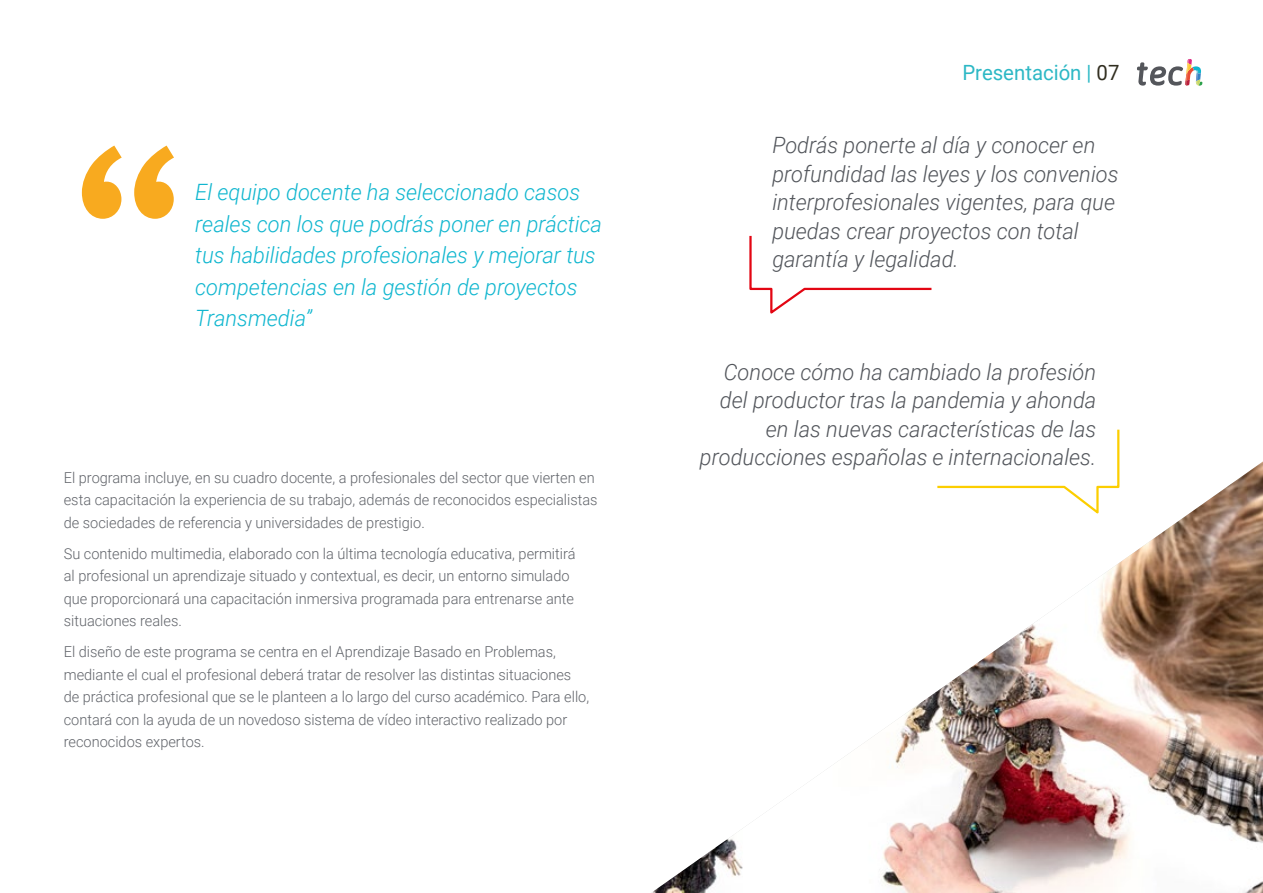
<style>
.page{position:relative;width:1263px;height:893px;background:#fff}
.page>*{position:absolute;margin:0;border:0;box-sizing:border-box;transform-origin:0 0}
.t1{font:italic 300 22.5px/28.5px "Roboto";color:#52555b;text-align:right}
.t2{font:italic 300 22.5px/31.5px "Roboto";color:#0fb6cf}
.t3{font:21px "Roboto";color:#2db8c5}
.t4{font:300 15px/22.5px "Roboto";color:#61646a}
.s1{color:#312e20}
</style>
<div class="page">
<img style="left:651px;top:461px;width:612px;height:432px">
<svg style="left:935px;top:429px;width:185px;height:88px"></svg>
<svg style="left:749px;top:235px;width:183px;height:79px"></svg>
<svg style="left:82px;top:146px;width:92px;height:73px"></svg>
<svg style="left:1137px;top:59px;width:65px;height:27px"></svg>
<h1 class="t2" style="left:195px;top:175px;width:408px">El equipo docente ha seleccionado casos reales con los que podrás poner en práctica tus habilidades profesionales y mejorar tus competencias en la gestión de proyectos Transmedia”</h1>
<p class="t4" style="left:64px;top:466px;width:535px">El programa incluye, en su cuadro docente, a profesionales del sector que vierten en esta capacitación la experiencia de su trabajo, además de reconocidos especialistas de sociedades de referencia y universidades de prestigio.</p>
<p class="t4" style="left:64px;top:542px;width:513px">Su contenido multimedia, elaborado con la última tecnología educativa, permitirá al profesional un aprendizaje situado y contextual, es decir, un entorno simulado que proporcionará una capacitación inmersiva programada para entrenarse ante situaciones reales.</p>
<p class="t4" style="left:64px;top:640px;width:527px">El diseño de este programa se centra en el Aprendizaje Basado en Problemas, mediante el cual el profesional deberá tratar de resolver las distintas situaciones de práctica profesional que se le planteen a lo largo del curso académico. Para ello, contará con la ayuda de un novedoso sistema de vídeo interactivo realizado por reconocidos expertos.</p>
<h2 class="t3" style="left:962px;top:57px;width:159px">Presentación | <span class="s1">07</span></h2>
<h1 class="t1" style="left:772px;top:130px;width:348px;text-align:left">Podrás ponerte al día y conocer en profundidad las leyes y los convenios interprofesionales vigentes, para que puedas crear proyectos con total garantía y legalidad.</h1>
<h1 class="t1" style="left:700px;top:356px;width:398px">Conoce cómo ha cambiado la profesión del productor tras la pandemia y ahonda en las nuevas características de las producciones españolas e internacionales.</h1>
</div>
